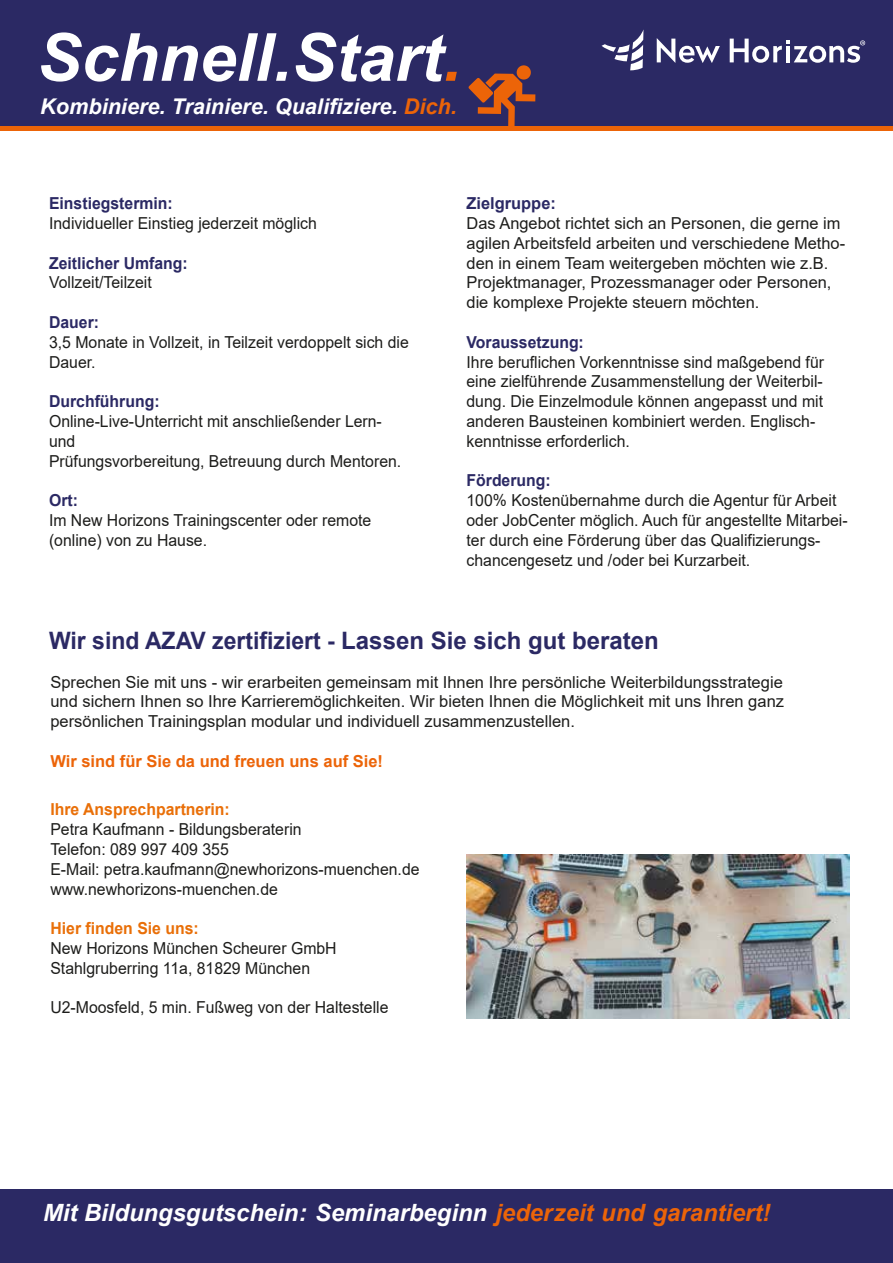
<style>
.page{position:relative;width:893px;height:1263px;background:#fff}
.page>*{position:absolute;margin:0;border:0;box-sizing:border-box;transform-origin:0 0}
.t1{font:italic 700 66.45px "Arial";color:#fff}
.t2{font:700 24px "Arial";color:#2b2964;scale:.96 1}
.t3{font:italic 700 23.85px "Arial";color:#fff}
.t4{font:italic 700 21.6px "Arial";color:#fff}
.t5{font:16.5px/19.8px "Arial";color:#1d1d1b;scale:.96 1}
.t6{font:16.5px/19.8px "Arial";color:#1d1d1b}
.t7{font:700 16.5px "Arial";color:#2b2964;scale:.96 1}
.t8{font:700 16.5px "Arial";color:#e96f08;scale:.96 1}
.t9{font:700 16.5px "Arial";color:#ec6408}
.t10{font:700 16.5px "Arial";color:#2b2964}
.s1{color:#ec6408}
</style>
<div class="page">
<div style="left:0;top:1190px;width:893px;height:73px;background:#2b2964"></div>
<img style="left:467px;top:854px;width:383px;height:165px">
<div style="left:0;top:0;width:893px;height:127px;background:#2b2964"></div>
<svg style="left:469px;top:65px;width:66px;height:61px"></svg>
<div style="left:0;top:126px;width:893px;height:5px;background:#ec6408"></div>
<svg style="left:657px;top:38px;width:63px;height:25px"></svg>
<svg style="left:730px;top:39px;width:135px;height:24px"></svg>
<svg style="left:602px;top:31px;width:41px;height:39px"></svg>
<h1 class="t1" style="left:37px;top:13px;width:426px">Schnell.Start<span class="s1">.</span></h1>
<h3 class="t4" style="left:40px;top:92px;width:418px">Kombiniere. Trainiere. Qualifiziere. <span class="s1">Dich.</span></h3>
<p class="t7" style="left:49px;top:192px;width:130px">Einstiegstermin:</p>
<p class="t5" style="left:49px;top:213px;width:281px">Individueller Einstieg jederzeit möglich</p>
<p class="t7" style="left:49px;top:251px;width:146px">Zeitlicher Umfang:</p>
<p class="t5" style="left:49px;top:273px;width:109px">Vollzeit/Teilzeit</p>
<p class="t7" style="left:49px;top:311px;width:54px">Dauer:</p>
<p class="t5" style="left:49px;top:332px;width:376px">3,5 Monate in Vollzeit, in Teilzeit verdoppelt sich die<br>Dauer.</p>
<p class="t7" style="left:49px;top:390px;width:117px">Durchführung:</p>
<p class="t5" style="left:49px;top:411px;width:368px">Online-Live-Unterricht mit anschließender Lern&shy;und<br>Prüfungsvorbereitung, Betreuung durch Mentoren.</p>
<p class="t7" style="left:49px;top:489px;width:32px">Ort:</p>
<p class="t5" style="left:49px;top:510px;width:337px">Im New Horizons Trainingscenter oder remote (online) von zu Hause.</p>
<p class="t10" style="left:466px;top:192px;width:91px">Zielgruppe:</p>
<p class="t6" style="left:466px;top:213px;width:380px">Das Angebot richtet sich an Personen, die gerne im agilen Arbeitsfeld arbeiten und verschiedene Metho&shy;den in einem Team weitergeben möchten wie z.B.<br>Projektmanager, Prozessmanager oder Personen, die komplexe Projekte steuern möchten.</p>
<p class="t7" style="left:466px;top:330px;width:124px">Voraussetzung:</p>
<p class="t5" style="left:466px;top:352px;width:374px">Ihre beruflichen Vorkenntnisse sind maßgebend für eine zielführende Zusammenstellung der Weiterbil&shy;dung. Die Einzelmodule können angepasst und mit anderen Bausteinen kombiniert werden. Englisch&shy;kenntnisse erforderlich.</p>
<p class="t7" style="left:466px;top:469px;width:89px">Förderung:</p>
<p class="t5" style="left:466px;top:490px;width:399px">100% Kostenübernahme durch die Agentur für Arbeit oder JobCenter möglich. Auch für angestellte Mitarbei&shy;ter durch eine Förderung über das Qualifizierungs&shy;chancengesetz und /oder bei Kurzarbeit.</p>
<h2 class="t2" style="left:49px;top:624px;width:637px">Wir sind AZAV zertifiziert - Lassen Sie sich gut beraten</h2>
<p class="t6" style="left:50px;top:672px;width:735px;text-align:justify">Sprechen Sie mit uns - wir erarbeiten gemeinsam mit Ihnen Ihre persönliche Weiterbildungsstrategie und sichern Ihnen so Ihre Karrieremöglichkeiten. Wir bieten Ihnen die Möglichkeit mit uns Ihren ganz persönlichen Trainingsplan modular und individuell zusammenzustellen.</p>
<p class="t9" style="left:50px;top:749px;width:334px">Wir sind für Sie da und freuen uns auf Sie!</p>
<p class="t8" style="left:50px;top:798px;width:188px">Ihre Ansprechpartnerin:</p>
<p class="t5" style="left:50px;top:819px;width:386px">Petra Kaufmann - Bildungsberaterin<br>Telefon: 089 997 409 355<br>E-Mail: petra.kaufmann@newhorizons-muenchen.de www.newhorizons-muenchen.de</p>
<p class="t8" style="left:50px;top:917px;width:156px">Hier finden Sie uns:</p>
<p class="t5" style="left:50px;top:938px;width:300px">New Horizons München Scheurer GmbH<br>Stahlgruberring 11a, 81829 München</p>
<p class="t5" style="left:50px;top:997px;width:354px">U2-Moosfeld, 5 min. Fußweg von der Haltestelle</p>
<h3 class="t3" style="left:43px;top:1197px;width:729px">Mit Bildungsgutschein: Seminarbeginn <span class="s1">jederzeit und garantiert!</span></h3>
</div>
